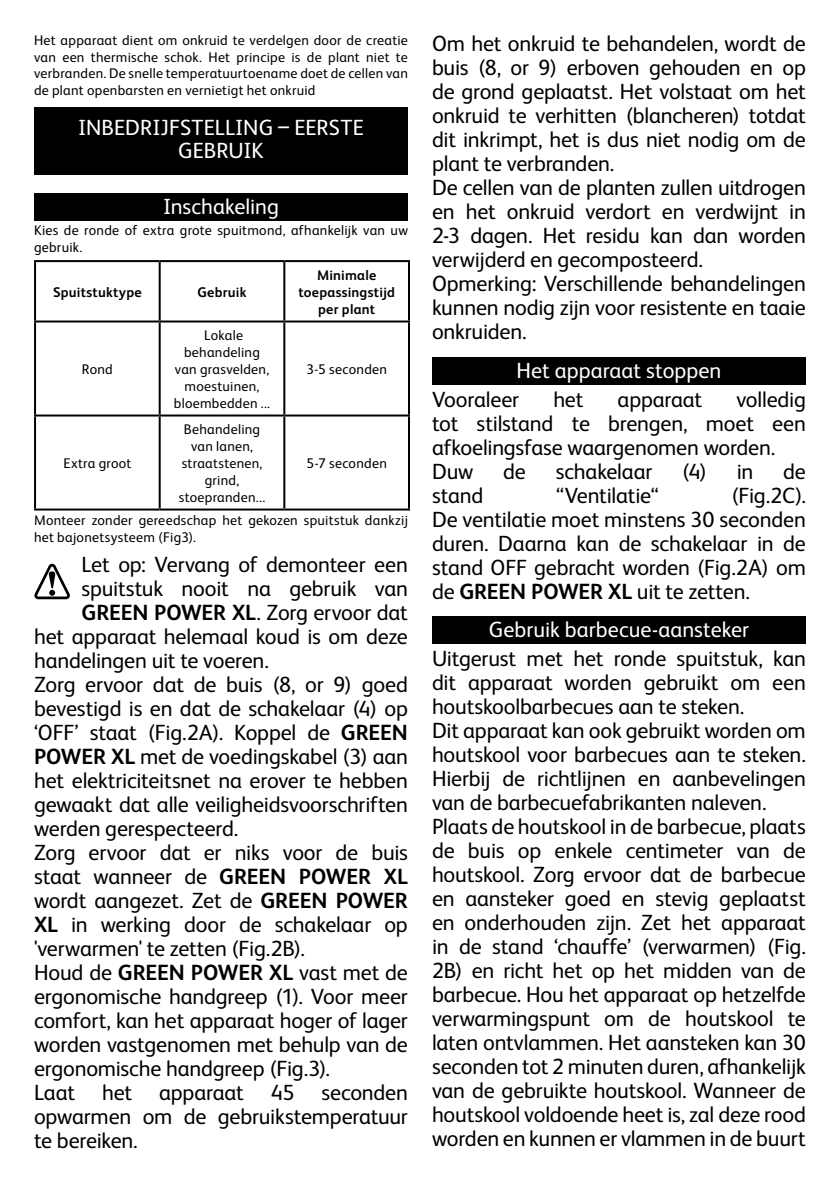
<style>
.page{position:relative;width:840px;height:1191px;background:#fff}
.page>*{position:absolute;margin:0;border:0;box-sizing:border-box;transform-origin:0 0}
.t1{font:22px/24px "FS Albert Pro";letter-spacing:-.01em;color:#000}
.t2{font:22px/23px "FS Albert Pro";color:#fff;text-align:center}
.t3{font:14px/16.8px "FS Albert Pro";letter-spacing:.02em;color:#000}
.t4{font:700 14px/16.8px "FS Albert Pro";letter-spacing:.02em;color:#000;text-align:center}
.s1{font-weight:700}
</style>
<div class="page">
<div style="left:34px;top:107px;width:374px;height:45px;background:#000"></div>
<div style="left:34px;top:130px;width:374px;height:45px;background:#000"></div>
<div style="left:34px;top:193px;width:374px;height:28px;background:#000"></div>
<hr style="left:34px;top:260px;width:126px;height:2px;background:#000">
<hr style="left:34px;top:262px;width:2px;height:58px;background:#000">
<hr style="left:160px;top:260px;width:124px;height:2px;background:#000">
<hr style="left:159px;top:262px;width:2px;height:58px;background:#000">
<hr style="left:284px;top:260px;width:126px;height:2px;background:#000">
<hr style="left:283px;top:262px;width:2px;height:58px;background:#000">
<hr style="left:408px;top:262px;width:2px;height:58px;background:#000">
<hr style="left:34px;top:320px;width:126px;height:2px;background:#000">
<hr style="left:34px;top:322px;width:2px;height:92px;background:#000">
<hr style="left:160px;top:320px;width:124px;height:2px;background:#000">
<hr style="left:159px;top:322px;width:2px;height:92px;background:#000">
<hr style="left:284px;top:320px;width:126px;height:2px;background:#000">
<hr style="left:283px;top:322px;width:2px;height:92px;background:#000">
<hr style="left:408px;top:322px;width:2px;height:92px;background:#000">
<hr style="left:34px;top:414px;width:126px;height:2px;background:#000">
<hr style="left:34px;top:416px;width:2px;height:92px;background:#000">
<hr style="left:160px;top:414px;width:124px;height:2px;background:#000">
<hr style="left:159px;top:416px;width:2px;height:92px;background:#000">
<hr style="left:284px;top:414px;width:126px;height:2px;background:#000">
<hr style="left:283px;top:416px;width:2px;height:92px;background:#000">
<hr style="left:408px;top:416px;width:2px;height:92px;background:#000">
<hr style="left:34px;top:508px;width:126px;height:2px;background:#000">
<hr style="left:160px;top:508px;width:124px;height:2px;background:#000">
<hr style="left:284px;top:508px;width:126px;height:2px;background:#000">
<svg style="left:34px;top:563px;width:36px;height:36px"></svg>
<div style="left:432px;top:357px;width:373px;height:28px;background:#000"></div>
<div style="left:432px;top:616px;width:373px;height:28px;background:#000"></div>
<p class="t3" style="left:34px;top:31px;width:375px;text-align:justify">Het apparaat dient om onkruid te verdelgen door de creatie van een thermische schok. Het principe is de plant niet te verbranden. De snelle temperatuurtoename doet de cellen van de plant openbarsten en vernietigt het onkruid</p>
<p class="t2" style="left:78px;top:115px;width:287px">INBEDRIJFSTELLING – EERSTE<br>GEBRUIK</p>
<p class="t2" style="left:163px;top:193px;width:117px">Inschakeling</p>
<p class="t3" style="left:34px;top:221px;width:375px">Kies de ronde of extra grote spuitmond, afhankelijk van uw gebruik.</p>
<p class="t4" style="left:53px;top:283px;width:90px">Spuitstuktype</p>
<p class="t4" style="left:197px;top:283px;width:51px">Gebruik</p>
<p class="t4" style="left:298px;top:266px;width:98px">Minimale toepassingstijd per plant</p>
<p class="t3" style="left:82px;top:360px;width:32px">Rond</p>
<p class="t3" style="left:63px;top:454px;width:69px">Extra groot</p>
<p class="t3" style="left:174px;top:326px;width:98px;text-align:center">Lokale behandeling van grasvelden, moestuinen, bloembedden ...</p>
<p class="t3" style="left:179px;top:420px;width:88px;text-align:center">Behandeling van lanen, straatstenen, grind, stoepranden...</p>
<p class="t3" style="left:306px;top:360px;width:82px">3-5 seconden</p>
<p class="t3" style="left:306px;top:454px;width:82px">5-7 seconden</p>
<p class="t3" style="left:34px;top:511px;width:375px">Monteer zonder gereedschap het gekozen spuitstuk dankzij het bajonetsysteem (Fig3).</p>
<p class="t1" style="left:81px;top:550px;width:328px">Let op: Vervang of demonteer een</p>
<p class="t1" style="left:81px;top:574px;width:328px">spuitstuk nooit na gebruik van</p>
<p class="t1" style="left:81px;top:598px;width:328px"><span class="s1">GREEN POWER XL</span>. Zorg ervoor dat</p>
<p class="t1" style="left:34px;top:622px;width:375px">het apparaat helemaal koud is om deze</p>
<p class="t1" style="left:34px;top:646px;width:236px">handelingen uit te voeren.</p>
<p class="t1" style="left:34px;top:670px;width:375px">Zorg ervoor dat de buis (8, or 9) goed</p>
<p class="t1" style="left:34px;top:694px;width:375px">bevestigd is en dat de schakelaar (4) op</p>
<p class="t1" style="left:34px;top:718px;width:375px">‘OFF’ staat (Fig.2A). Koppel de <span class="s1">GREEN</span></p>
<p class="t1" style="left:34px;top:742px;width:375px"><span class="s1">POWER XL</span> met de voedingskabel (3) aan</p>
<p class="t1" style="left:34px;top:766px;width:375px">het elektriciteitsnet na erover te hebben</p>
<p class="t1" style="left:34px;top:790px;width:375px">gewaakt dat alle veiligheidsvoorschriften</p>
<p class="t1" style="left:34px;top:814px;width:206px">werden gerespecteerd.</p>
<p class="t1" style="left:34px;top:838px;width:375px">Zorg ervoor dat er niks voor de buis</p>
<p class="t1" style="left:34px;top:862px;width:375px">staat wanneer de <span class="s1">GREEN POWER XL</span></p>
<p class="t1" style="left:34px;top:886px;width:375px">wordt aangezet. Zet de <span class="s1">GREEN POWER</span></p>
<p class="t1" style="left:34px;top:910px;width:375px"><span class="s1">XL</span> in werking door de schakelaar op</p>
<p class="t1" style="left:34px;top:934px;width:272px">'verwarmen' te zetten (Fig.2B).</p>
<p class="t1" style="left:34px;top:958px;width:375px">Houd de <span class="s1">GREEN POWER XL</span> vast met de</p>
<p class="t1" style="left:34px;top:982px;width:375px">ergonomische handgreep (1). Voor meer</p>
<p class="t1" style="left:34px;top:1006px;width:375px">comfort, kan het apparaat hoger of lager</p>
<p class="t1" style="left:34px;top:1030px;width:375px">worden vastgenomen met behulp van de</p>
<p class="t1" style="left:34px;top:1054px;width:297px">ergonomische handgreep (Fig.3).</p>
<p class="t1" style="left:34px;top:1078px;width:375px">Laat het apparaat 45 seconden</p>
<p class="t1" style="left:34px;top:1102px;width:375px">opwarmen om de gebruikstemperatuur</p>
<p class="t1" style="left:34px;top:1126px;width:105px">te bereiken.</p>
<p class="t1" style="left:432px;top:30px;width:375px">Om het onkruid te behandelen, wordt de buis (8, or 9) erboven gehouden en op de grond geplaatst. Het volstaat om het onkruid te verhitten (blancheren) totdat dit inkrimpt, het is dus niet nodig om de plant te verbranden.<br>De cellen van de planten zullen uitdrogen en het onkruid verdort en verdwijnt in 2-3 dagen. Het residu kan dan worden verwijderd en gecomposteerd.<br>Opmerking: Verschillende behandelingen kunnen nodig zijn voor resistente en taaie onkruiden.</p>
<p class="t2" style="left:516px;top:357px;width:206px">Het apparaat stoppen</p>
<p class="t1" style="left:432px;top:385px;width:89px">Vooraleer</p>
<p class="t1" style="left:553px;top:385px;width:32px">het</p>
<p class="t1" style="left:617px;top:385px;width:86px">apparaat</p>
<p class="t1" style="left:432px;top:385px;width:375px;text-indent:304px">volledig tot stilstand te brengen, moet een afkoelingsfase waargenomen worden.<br>Duw</p>
<p class="t1" style="left:503px;top:457px;width:24px">de</p>
<p class="t1" style="left:555px;top:457px;width:98px">schakelaar</p>
<p class="t1" style="left:681px;top:457px;width:73px">(4) in</p>
<p class="t1" style="left:782px;top:457px;width:24px">de</p>
<p class="t1" style="left:432px;top:481px;width:375px;text-align:justify;text-indent:299px">(Fig.2C).<br>De ventilatie moet minstens 30 seconden duren. Daarna kan de schakelaar in de stand OFF gebracht worden (Fig.2A) om de <span class="s1">GREEN POWER XL</span> uit te zetten.</p>
<p class="t2" style="left:488px;top:616px;width:262px">Gebruik barbecue-aansteker</p>
<p class="t1" style="left:432px;top:645px;width:375px">Uitgerust met het ronde spuitstuk, kan dit apparaat worden gebruikt om een houtskoolbarbecues aan te steken.<br>Dit apparaat kan ook gebruikt worden om houtskool voor barbecues aan te steken.<br>Hierbij de richtlijnen en aanbevelingen van de barbecuefabrikanten naleven.<br>Plaats de houtskool in de barbecue, plaats de buis op enkele centimeter van de houtskool. Zorg ervoor dat de barbecue en aansteker goed en stevig geplaatst en onderhouden zijn. Zet het apparaat in de stand ‘chauffe’ (verwarmen) (Fig.<br>2B) en richt het op het midden van de barbecue. Hou het apparaat op hetzelfde verwarmingspunt om de houtskool te laten ontvlammen. Het aansteken kan 30 seconden tot 2 minuten duren, afhankelijk van de gebruikte houtskool. Wanneer de houtskool voldoende heet is, zal deze rood worden en kunnen er vlammen in de buurt</p>
<p class="t1" style="left:432px;top:481px;width:53px">stand</p>
<p class="t1" style="left:555px;top:481px;width:104px">“Ventilatie“</p>
</div>
